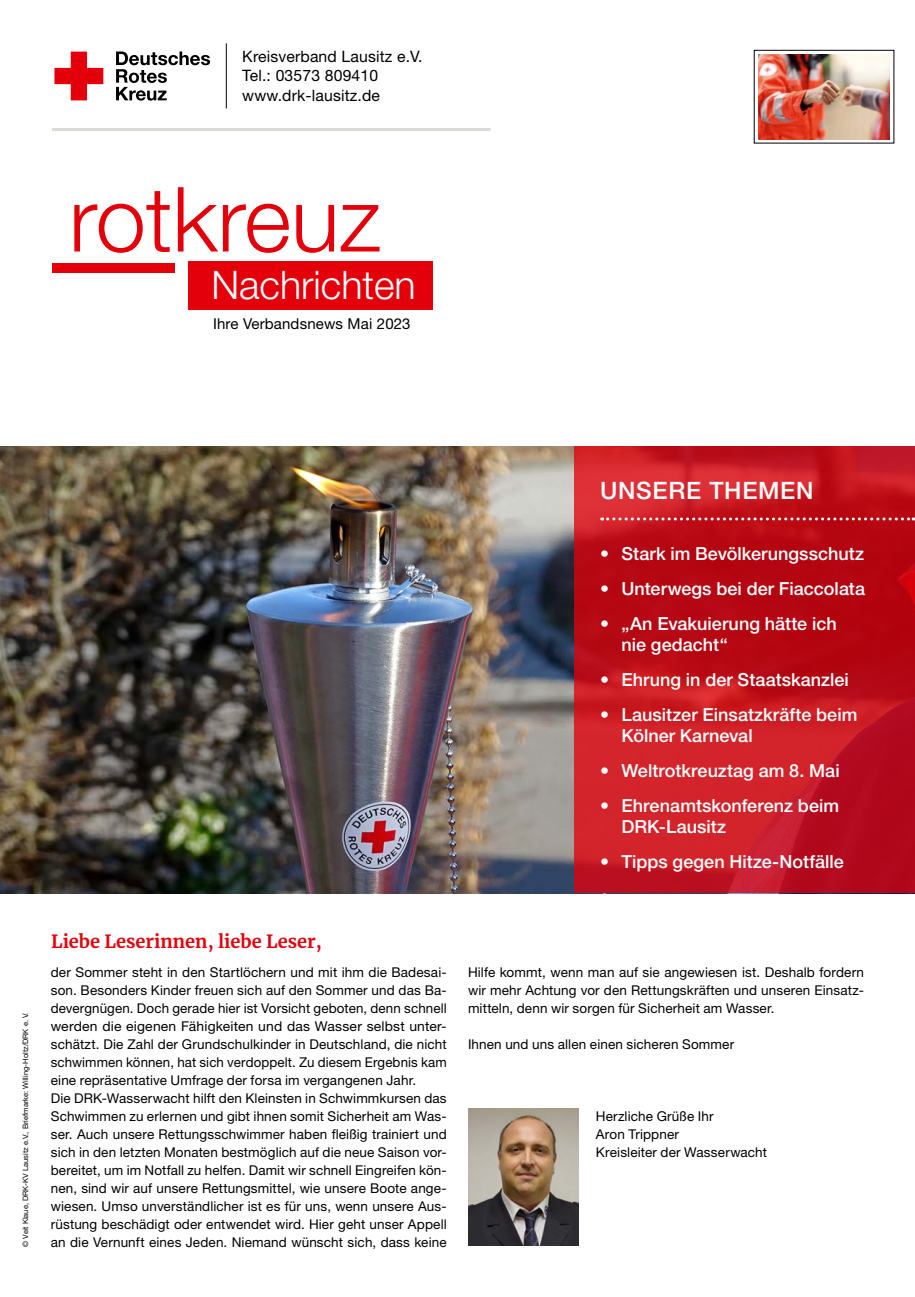
<style>
.page{position:relative;width:915px;height:1297px;background:#fff}
.page>*{position:absolute;margin:0;border:0;box-sizing:border-box;transform-origin:0 0}
.t1{font:300 90px "Helvetica Neue LT Std";color:#e3000b}
.t2{font:300 39.3px "Helvetica Neue LT Pro";color:#fff}
.t3{font:500 24px "Helvetica Neue LT Pro";letter-spacing:.03em;color:#fff}
.t4{font:500 18px/21px "Helvetica Neue LT Pro";color:#fff}
.t5{font:700 18px "Merriweather";color:#e3000b}
.t6{font:15.75px "Helvetica Neue LT Pro";letter-spacing:.01em;color:#000}
.t7{font:15px "Helvetica Neue LT Pro";letter-spacing:.01em;color:#000}
.MGB_Copy{font:13.5px/18px "Helvetica Neue LT Pro";letter-spacing:.01em;color:#000;text-align:justify}
.MGB_Fotocredits{font:7.5px "Helvetica Neue LT Pro";color:#000}
</style>
<div class="page">
<img style="left:0;top:446px;width:574px;height:447px">
<svg style="left:574px;top:446px;width:340px;height:447px;background:#c1131e"></svg>
<svg style="left:601px;top:517px;width:312px;height:3px"></svg>
<svg style="left:54px;top:52px;width:49px;height:48px"></svg>
<svg style="left:116px;top:52px;width:94px;height:49px"></svg>
<hr style="left:52px;top:128px;width:438px;height:3px;background:#dad9d3">
<hr style="left:226px;top:43px;width:1px;height:65px;background:#000">
<div style="left:188px;top:261px;width:244px;height:49px;background:#e3000b"></div>
<div style="left:52px;top:263px;width:122px;height:9px;background:#e3000b"></div>
<div style="left:753px;top:50px;width:140px;height:93px;border:1px solid #000"></div>
<img style="left:758px;top:54px;width:131px;height:85px">
<img style="left:468px;top:1108px;width:110px;height:138px">
<p class="t6" style="left:242px;top:47px;width:181px">Kreisverband Lausitz e.V.</p>
<p class="t6" style="left:242px;top:66px;width:137px">Tel.: 03573 809410</p>
<p class="t6" style="left:242px;top:85px;width:139px">www.drk-lausitz.de</p>
<p class="t1" style="left:69px;top:164px;width:313px">rotkreuz</p>
<p class="t2" style="left:211px;top:261px;width:206px">Nachrichten</p>
<p class="t7" style="left:213px;top:314px;width:199px">Ihre Verbandsnews Mai 2023</p>
<p class="MGB_Fotocredits" style="left:21px;top:1247px;width:236px;rotate:-90deg">© Veit Klaue, DRK-KV Lausitz e.V., Briefmarke: Willing-Holtz/DRK e. V.</p>
<p class="t5" style="left:51px;top:929px;width:272px">Liebe Leserinnen, liebe Leser,</p>
<p class="MGB_Copy" style="left:51px;top:962px;width:397px">der Sommer steht in den Startlöchern und mit ihm die Badesai&shy;son. Besonders Kinder freuen sich auf den Sommer und das Ba&shy;devergnügen. Doch gerade hier ist Vorsicht geboten, denn schnell werden die eigenen Fähigkeiten und das Wasser selbst unter&shy;schätzt. Die Zahl der Grundschulkinder in Deutschland, die nicht schwimmen können, hat sich verdoppelt. Zu diesem Ergebnis kam eine repräsentative Umfrage der forsa im vergangenen Jahr.</p>
<p class="MGB_Copy" style="left:51px;top:1088px;width:397px">Die DRK-Wasserwacht hilft den Kleinsten in Schwimmkursen das Schwimmen zu erlernen und gibt ihnen somit Sicherheit am Was&shy;ser. Auch unsere Rettungsschwimmer haben fleißig trainiert und sich in den letzten Monaten bestmöglich auf die neue Saison vor&shy;bereitet, um im Notfall zu helfen. Damit wir schnell Eingreifen kön&shy;nen, sind wir auf unsere Rettungsmittel, wie unsere Boote ange&shy;wiesen. Umso unverständlicher ist es für uns, wenn unsere Aus&shy;rüstung beschädigt oder entwendet wird. Hier geht unser Appell an die Vernunft eines Jeden. Niemand wünscht sich, dass keine</p>
<p class="t3" style="left:600px;top:476px;width:215px">UNSERE THEMEN</p>
<p class="t4" style="left:600px;top:542px;width:265px">• Stark im Bevölkerungsschutz</p>
<p class="t4" style="left:600px;top:577px;width:266px">• Unterwegs bei der Fiaccolata</p>
<p class="t4" style="left:621px;top:613px;width:217px;text-indent:-21px">• „An Evakuierung hätte ich nie gedacht“</p>
<p class="t4" style="left:600px;top:669px;width:250px">• Ehrung in der Staatskanzlei</p>
<p class="t4" style="left:621px;top:704px;width:237px;text-indent:-21px">• Lausitzer Einsatzkräfte beim<br>Kölner Karneval</p>
<p class="t4" style="left:600px;top:760px;width:241px">• Weltrotkreuztag am 8. Mai</p>
<p class="t4" style="left:621px;top:795px;width:219px;text-indent:-21px">• Ehrenamtskonferenz beim<br>DRK-Lausitz</p>
<p class="t4" style="left:600px;top:851px;width:245px">• Tipps gegen Hitze-Notfälle</p>
<p class="t4" style="left:600px;top:886px;width:10px">•</p>
<p class="MGB_Copy" style="left:468px;top:962px;width:397px">Hilfe kommt, wenn man auf sie angewiesen ist. Deshalb fordern wir mehr Achtung vor den Rettungskräften und unseren Einsatz&shy;mitteln, denn wir sorgen für Sicherheit am Wasser.</p>
<p class="MGB_Copy" style="left:468px;top:1034px;width:268px">Ihnen und uns allen einen sicheren Sommer</p>
<p class="MGB_Copy" style="left:595px;top:1106px;width:119px">Herzliche Grüße Ihr</p>
<p class="MGB_Copy" style="left:595px;top:1124px;width:85px">Aron Trippner</p>
<p class="MGB_Copy" style="left:595px;top:1142px;width:173px">Kreisleiter der Wasserwacht</p>
</div>
